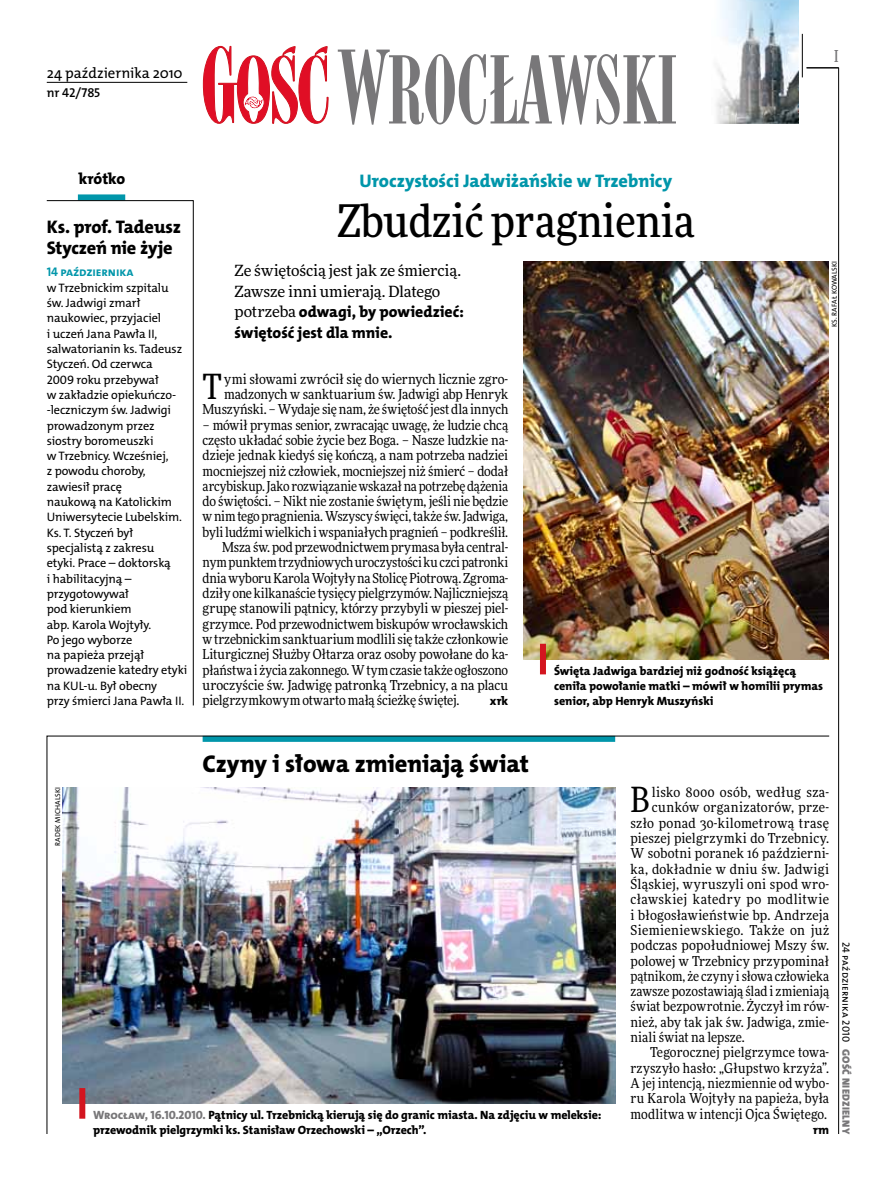
<style>
.page{position:relative;width:893px;height:1191px;background:#fff}
.page>*{position:absolute;margin:0;border:0;box-sizing:border-box;transform-origin:0 0}
.t1{font:500 45px "Freeday Narrow";color:#000}
.t2{font:34.8px "Freeday Narrow News";color:#000}
.t3{font:24.45px "The Mix HP8 Ex Bld";letter-spacing:-.01em;color:#000}
.t4{font:18.3px "The Mix HP8 Ex Bld";letter-spacing:-.005em;color:#0096aa}
.t5{font:18.3px/21.6px "The Mix HP8 Ex Bld";letter-spacing:-.01em;color:#000}
.t6{font:500 16.5px "Freeday Narrow";color:#787779;scale:.9 1}
.t7{font:15.75px/20.4px "The Mix HP8 Ex Bld";letter-spacing:-.005em;color:#000}
.t8{font:15.45px/20.4px "Freeday News";letter-spacing:-.01em;color:#000}
.t9{font:14.85px "The Mix HP5 Plain";letter-spacing:-.01em;color:#000}
.t10{font:13.65px/15.3px "Freeday Narrow News";color:#000;text-align:right}
.t11{font:13.65px "Freeday Narrow News";letter-spacing:.025em;color:#000}
.t12{font:13.65px "Freeday Narrow News";letter-spacing:.03em;color:#000}
.t13{font:13.65px "Freeday Narrow News";letter-spacing:.02em;color:#000}
.t14{font:12.9px "The Mix HP6 Se Bld";letter-spacing:-.01em;color:#000}
.t15{font:12.6px "The Mix HP7 Bld";letter-spacing:-.01em;color:#0096aa}
.t16{font:12.3px/15.3px "The Mix HP5 Plain";letter-spacing:-.01em;color:#000}
.t17{font:12.3px "The Mix HP8 Ex Bld";color:#000}
.t18{font:12px/15.3px "The Mix HP8 Ex Bld";letter-spacing:-.005em;color:#000}
.t19{font:10.5px "The Mix HP5 Plain";color:#000}
.t20{font:10.5px "The Mix HP9 Blk";letter-spacing:.025em;color:#787779}
.t21{font:7.2px "The Mix HP5 Plain";letter-spacing:.015em;color:#000}
.s1{font-family:"Freeday News";font-size:15.45px}
.s2{color:#787779}
</style>
<div class="page">
<hr style="left:838px;top:68px;width:1px;height:1066px;background:#000">
<hr style="left:802px;top:34px;width:1px;height:43px;background:#000">
<svg style="left:47px;top:735px;width:783px;height:399px"></svg>
<hr style="left:806px;top:68px;width:33px;height:1px;background:#000">
<svg style="left:203px;top:46px;width:125px;height:78px"></svg>
<svg style="left:338px;top:50px;width:338px;height:75px"></svg>
<img style="left:716px;top:0;width:82px;height:123px">
<hr style="left:47px;top:82px;width:140px;height:1px;background:#000">
<img style="left:62px;top:787px;width:553px;height:316px">
<div style="left:79px;top:1088px;width:6px;height:30px;background:#d3151f"></div>
<img style="left:524px;top:261px;width:305px;height:398px">
<div style="left:540px;top:644px;width:6px;height:30px;background:#d3151f"></div>
<div style="left:78px;top:194px;width:47px;height:6px;background:#0096aa"></div>
<svg style="left:46px;top:200px;width:148px;height:506px"></svg>
<p class="t9" style="left:47px;top:63px;width:137px">24 października 2010</p>
<p class="t14" style="left:47px;top:85px;width:55px">nr 42/785</p>
<p class="t6" style="left:834px;top:46px;width:6px">I</p>
<p class="t7" style="left:79px;top:168px;width:48px">krótko</p>
<h3 class="t5" style="left:47px;top:216px;width:136px">Ks. prof. Tadeusz<br>Styczeń nie żyje</h3>
<p class="t15" style="left:47px;top:264px;width:88px">14 października</p>
<p class="t16" style="left:47px;top:280px;width:142px">w Trzebnickim szpitalu św. Jadwigi zmarł naukowiec, przyjaciel<br>i uczeń Jana Pawła II , salwatorianin ks. Tadeusz<br>Styczeń. Od czerwca<br>2009 roku przebywał<br>w zakładzie opiekuńczo--leczniczym św. Jadwigi prowadzonym przez siostry boromeuszki<br>w Trzebnicy. Wcześniej,<br>z powodu choroby, zawiesił pracę<br>naukową na Katolickim<br>Uniwersytecie Lubelskim.<br>Ks. T. Styczeń był specjalistą z zakresu<br>etyki. Prace – doktorską<br>i habilitacyjną – przygotowywał<br>pod kierunkiem<br>abp. Karola Wojtyły.<br>Po jego wyborze<br>na papieża przejął prowadzenie katedry etyki na KUL-u. Był obecny<br>przy śmierci Jana Pawła II .</p>
<h3 class="t4" style="left:359px;top:169px;width:314px">Uroczystości Jadwiżańskie w Trzebnicy</h3>
<h1 class="t1" style="left:337px;top:193px;width:359px">Zbudzić pragnienia</h1>
<p class="t8" style="left:234px;top:260px;width:228px">Ze świętością jest jak ze śmiercią.<br>Zawsze inni umierają. Dlatego</p>
<p class="t7" style="left:234px;top:302px;width:231px"><span class="s1">potrzeba</span> odwagi, by powiedzieć: świętość jest dla mnie.</p>
<p class="t21" style="left:830px;top:327px;width:67px;rotate:-90deg">ks. Rafał Kowalski</p>
<p class="t10" style="left:203px;top:371px;width:307px">ymi słowami zwrócił się do wiernych licznie zgro&shy;madzonych w sanktuarium św. Jadwigi abp Henryk<br>Muszyński. – Wydaje się nam, że świętość jest dla innych</p>
<p class="t10" style="left:203px;top:417px;width:307px">– mówił prymas senior, zwracając uwagę, że ludzie chcą</p>
<p class="t10" style="left:203px;top:432px;width:307px">często układać sobie życie bez Boga. – Nasze ludzkie na-</p>
<p class="t10" style="left:203px;top:447px;width:307px">dzieje jednak kiedyś się kończą, a nam potrzeba nadziei</p>
<p class="t10" style="left:203px;top:463px;width:307px">mocniejszej niż człowiek, mocniejszej niż śmierć – dodał</p>
<p class="t10" style="left:203px;top:478px;width:307px">arcybiskup. Jako rozwiązanie wskazał na potrzebę dążenia</p>
<p class="t10" style="left:203px;top:493px;width:307px">do świętości. – Nikt nie zostanie świętym, jeśli nie będzie</p>
<p class="t10" style="left:203px;top:509px;width:307px">w nim tego pragnienia. Wszyscy święci, także św. Jadwiga,</p>
<p class="t10" style="left:203px;top:524px;width:307px">byli ludźmi wielkich i wspaniałych pragnień – podkreślił.</p>
<p class="t10" style="left:222px;top:539px;width:288px">Msza św. pod przewodnictwem prymasa była central-</p>
<p class="t10" style="left:203px;top:555px;width:307px">nym punktem trzydniowych uroczystości ku czci patronki</p>
<p class="t10" style="left:203px;top:570px;width:307px">dnia wyboru Karola Wojtyły na Stolicę Piotrową. Zgroma-</p>
<p class="t10" style="left:203px;top:585px;width:307px">dziły one kilkanaście tysięcy pielgrzymów. Najliczniejszą</p>
<p class="t10" style="left:203px;top:600px;width:307px">grupę stanowili pątnicy, którzy przybyli w pieszej piel-</p>
<p class="t10" style="left:203px;top:616px;width:307px">grzymce. Pod przewodnictwem biskupów wrocławskich</p>
<p class="t10" style="left:203px;top:631px;width:307px">w trzebnickim sanktuarium modlili się także członkowie</p>
<p class="t10" style="left:203px;top:646px;width:307px">Liturgicznej Służby Ołtarza oraz osoby powołane do ka-</p>
<p class="t10" style="left:203px;top:662px;width:307px">płaństwa i życia zakonnego. W tym czasie także ogłoszono</p>
<p class="t10" style="left:203px;top:677px;width:307px">uroczyście św. Jadwigę patronką Trzebnicy, a na placu</p>
<p class="t10" style="left:203px;top:692px;width:258px">pielgrzymkowym otwarto małą ścieżkę świętej.</p>
<p class="t17" style="left:490px;top:693px;width:20px">xrk</p>
<h2 class="t2" style="left:203px;top:365px;width:21px">T</h2>
<p class="t18" style="left:554px;top:663px;width:270px">Święta Jadwiga bardziej niż godność książęcą ceniła powołanie matki – mówił w homilii prymas senior, abp Henryk Muszyński</p>
<h3 class="t3" style="left:203px;top:747px;width:328px">Czyny i słowa zmieniają świat</h3>
<p class="t21" style="left:53px;top:846px;width:60px;rotate:-90deg">Radek Michalski</p>
<p class="t18" style="left:93px;top:1107px;width:510px"><span class="s2">Wrocław, 16.10.2010.</span> Pątnicy ul. Trzebnicką kierują się do granic miasta. Na zdjęciu w meleksie: przewodnik pielgrzymki ks. Stanisław Orzechowski – „Orzech”.</p>
<h2 class="t2" style="left:630px;top:778px;width:21px">B</h2>
<p class="t12" style="left:652px;top:784px;width:179px">lisko 8000 osób, według sza-</p>
<p class="t13" style="left:652px;top:799px;width:179px">cunków organizatorów, prze-</p>
<p class="t11" style="left:630px;top:814px;width:200px">szło ponad 30-kilometrową trasę</p>
<p class="t10" style="left:630px;top:830px;width:200px">pieszej pielgrzymki do Trzebnicy.</p>
<p class="t10" style="left:630px;top:845px;width:200px">W sobotni poranek 16 październi-</p>
<p class="t12" style="left:630px;top:860px;width:200px">ka, dokładnie w dniu św. Jadwigi</p>
<p class="t11" style="left:630px;top:875px;width:200px">Śląskiej, wyruszyli oni spod wro-</p>
<p class="t12" style="left:630px;top:891px;width:200px">cławskiej katedry po modlitwie</p>
<p class="t10" style="left:630px;top:907px;width:200px">i błogosławieństwie bp. Andrzeja</p>
<p class="t11" style="left:630px;top:921px;width:200px">Siemieniewskiego. Także on już</p>
<p class="t13" style="left:630px;top:937px;width:200px">podczas popołudniowej Mszy św.</p>
<p class="t10" style="left:630px;top:953px;width:200px">polowej w Trzebnicy przypominał</p>
<p class="t10" style="left:630px;top:968px;width:200px">pątnikom, że czyny i słowa człowieka</p>
<p class="t10" style="left:630px;top:983px;width:200px">zawsze pozostawiają ślad i zmieniają</p>
<p class="t10" style="left:630px;top:998px;width:200px">świat bezpowrotnie. Życzył im rów-</p>
<p class="t10" style="left:630px;top:1014px;width:200px">nież, aby tak jak św. Jadwiga, zmie-</p>
<p class="t10" style="left:630px;top:1029px;width:116px">niali świat na lepsze.</p>
<p class="t10" style="left:650px;top:1044px;width:181px">Tegorocznej pielgrzymce towa-</p>
<p class="t10" style="left:630px;top:1060px;width:200px">rzyszyło hasło: „Głupstwo krzyża”.</p>
<p class="t10" style="left:630px;top:1075px;width:200px">A jej intencją, niezmiennie od wybo-</p>
<p class="t10" style="left:630px;top:1090px;width:200px">ru Karola Wojtyły na papieża, była</p>
<p class="t10" style="left:630px;top:1106px;width:198px">modlitwa w intencji Ojca Świętego.</p>
<p class="t17" style="left:813px;top:1122px;width:18px">rm</p>
<p class="t19" style="left:853px;top:941px;width:102px;rotate:90deg">24 października 2010</p>
<p class="t20" style="left:853px;top:1049px;width:86px;rotate:90deg">Gość Niedzielny</p>
</div>
